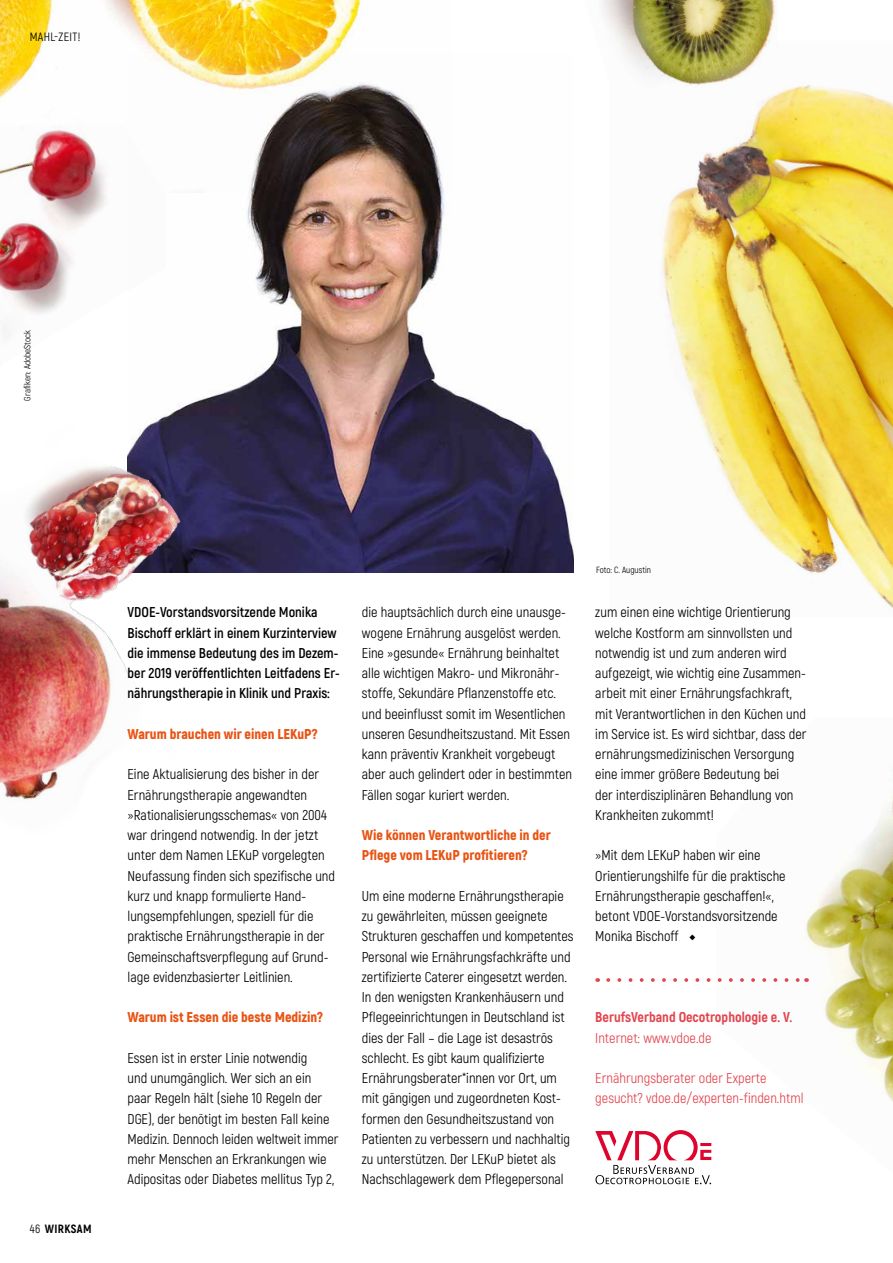
<style>
.page{position:relative;width:893px;height:1263px;background:#fff}
.page>*{position:absolute;margin:0;border:0;box-sizing:border-box;transform-origin:0 0}
.t1{font:14.25px/20.2px "Akrobat";color:#000}
.t2{font:700 14.25px/20.2px "Akrobat";color:#000}
.t3{font:900 14.25px/20.2px "Akrobat";color:#e85414}
.t4{font:14.25px/20.2px "Akrobat";color:#e2454e}
.t5{font:800 14.25px "Akrobat";color:#e2454e}
.t6{font:12px "Akrobat";letter-spacing:.03em;color:#000}
.t7{font:800 12px "Akrobat";letter-spacing:.03em;color:#000}
.t8{font:9px "Akrobat";color:#000}
.s1{font-weight:400}
.s2{font-family:"Minion Pro"}
</style>
<div class="page">
<img style="left:0;top:0;width:362px;height:102px">
<img style="left:0;top:126px;width:106px;height:206px">
<img style="left:805px;top:770px;width:88px;height:332px">
<img style="left:661px;top:85px;width:232px;height:524px">
<img style="left:602px;top:0;width:176px;height:88px">
<img style="left:128px;top:54px;width:446px;height:519px">
<img style="left:0;top:414px;width:273px;height:387px">
<svg style="left:608px;top:978px;width:199px;height:4px"></svg>
<svg style="left:595px;top:1130px;width:116px;height:54px"></svg>
<p class="t6" style="left:30px;top:29px;width:52px">MAHL-ZEIT!</p>
<p class="t8" style="left:22px;top:400px;width:72px;rotate:-90deg">Grafiken: AdobeStock</p>
<p class="t7" style="left:30px;top:1221px;width:63px"><span class="s1">46</span> WIRKSAM</p>
<p class="t2" style="left:128px;top:602px;width:214px">VDOE-Vorstandsvorsitzende Monika Bischoff erklärt in einem Kurzinterview die immense Bedeutung des im Dezem&shy;ber 2019 veröffentlichten Leitfadens Er&shy;nährungstherapie in Klinik und Praxis:</p>
<p class="t3" style="left:128px;top:724px;width:191px">Warum brauchen wir einen LEKuP?</p>
<p class="t1" style="left:128px;top:764px;width:209px">Eine Aktualisierung des bisher in der Ernährungstherapie angewandten »Rationalisierungsschemas« von 2004 war dringend notwendig. In der jetzt unter dem Namen LEKuP vorgelegten Neufassung finden sich spezifische und kurz und knapp formulierte Hand&shy;lungsempfehlungen, speziell für die praktische Ernährungstherapie in der Gemeinschaftsverpflegung auf Grund&shy;lage evidenzbasierter Leitlinien.</p>
<p class="t3" style="left:128px;top:1007px;width:197px">Warum ist Essen die beste Medizin?</p>
<p class="t1" style="left:128px;top:1048px;width:213px">Essen ist in erster Linie notwendig<br>und unumgänglich. Wer sich an ein paar Regeln hält (siehe 10 Regeln der DGE), der benötigt im besten Fall keine Medizin. Dennoch leiden weltweit immer mehr Menschen an Erkrankungen wie Adipositas oder Diabetes mellitus Typ 2,</p>
<p class="t1" style="left:362px;top:602px;width:212px">die hauptsächlich durch eine unausge&shy;wogene Ernährung ausgelöst werden.<br>Eine »gesunde« Ernährung beinhaltet alle wichtigen Makro- und Mikronähr&shy;stoffe, Sekundäre Pflanzenstoffe etc. und beeinflusst somit im Wesentlichen unseren Gesundheitszustand. Mit Essen kann präventiv Krankheit vorgebeugt aber auch gelindert oder in bestimmten Fällen sogar kuriert werden.</p>
<p class="t3" style="left:362px;top:825px;width:190px">Wie können Verantwortliche in der<br>Pflege vom LEKuP profitieren?</p>
<p class="t1" style="left:362px;top:886px;width:213px">Um eine moderne Ernährungstherapie zu gewährleiten, müssen geeignete Strukturen geschaffen und kompetentes Personal wie Ernährungsfachkräfte und zertifizierte Caterer eingesetzt werden.<br>In den wenigsten Krankenhäusern und Pflegeeinrichtungen in Deutschland ist dies der Fall – die Lage ist desaströs schlecht. Es gibt kaum qualifizierte Ernährungsberater*innen vor Ort, um mit gängigen und zugeordneten Kost&shy;formen den Gesundheitszustand von Patienten zu verbessern und nachhaltig zu unterstützen. Der LEKuP bietet als Nachschlagewerk dem Pflegepersonal</p>
<p class="t8" style="left:596px;top:564px;width:56px">Foto: C. Augustin</p>
<p class="t1" style="left:595px;top:602px;width:213px">zum einen eine wichtige Orientierung welche Kostform am sinnvollsten und notwendig ist und zum anderen wird aufgezeigt, wie wichtig eine Zusammen&shy;arbeit mit einer Ernährungsfachkraft, mit Verantwortlichen in den Küchen und im Service ist. Es wird sichtbar, dass der ernährungsmedizinischen Versorgung eine immer größere Bedeutung bei<br>der interdisziplinären Behandlung von Krankheiten zukommt!</p>
<p class="t1" style="left:595px;top:845px;width:192px">»Mit dem LEKuP haben wir eine<br>Orientierungshilfe für die praktische<br>Ernährungstherapie geschaffen!«, betont VDOE-Vorstandsvorsitzende<br>Monika Bischoff <span class="s2">◆</span></p>
<p class="t5" style="left:595px;top:1008px;width:198px">BerufsVerband Oecotrophologie e. V.</p>
<p class="t4" style="left:595px;top:1027px;width:118px">Internet: www.vdoe.de</p>
<p class="t4" style="left:595px;top:1068px;width:210px">Ernährungsberater oder Experte gesucht? vdoe.de/experten-finden.html</p>
</div>
